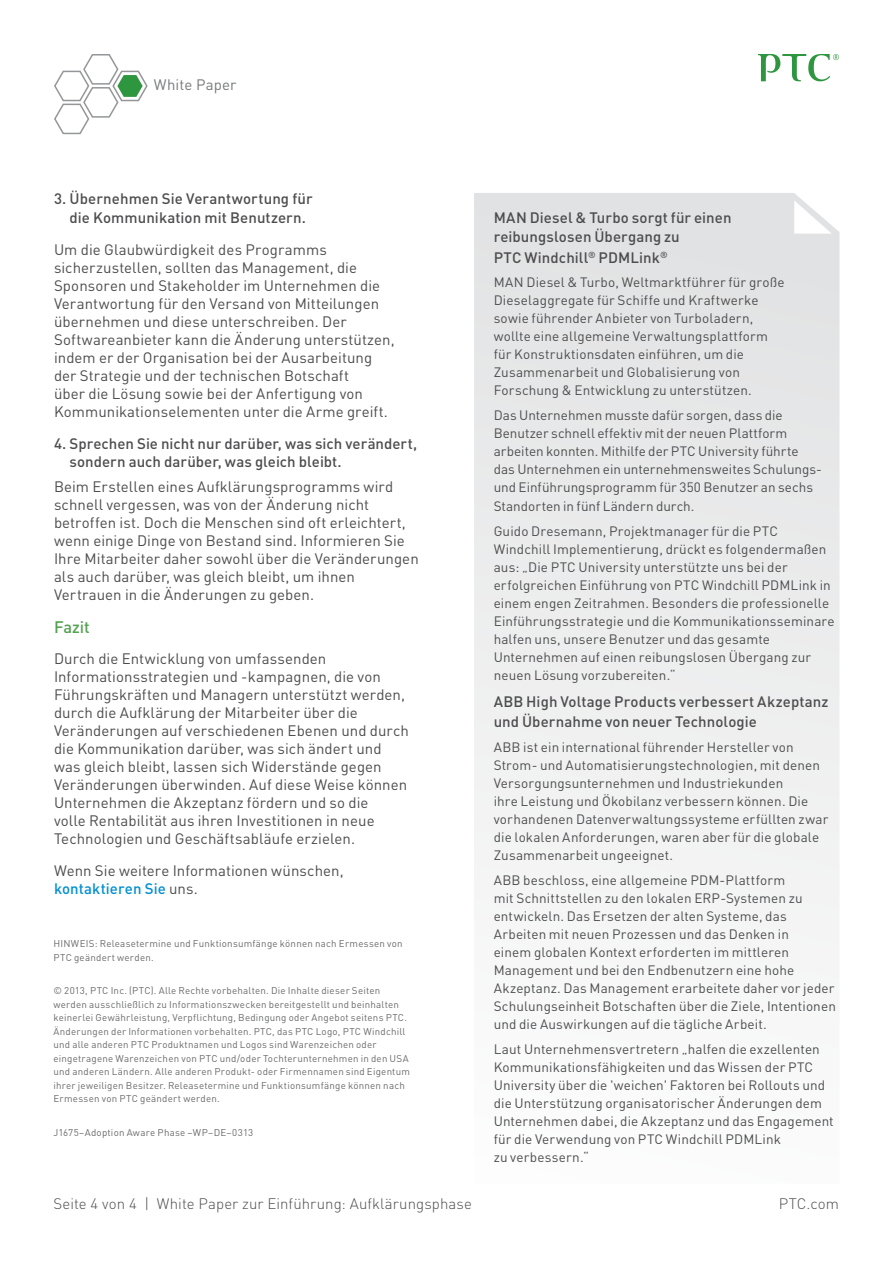
<style>
.page{position:relative;width:893px;height:1263px;background:#fff}
.page>*{position:absolute;margin:0;border:0;box-sizing:border-box;transform-origin:0 0}
.t1{font:500 16.5px "DIN Pro";color:#54a151}
.t2{font:15px/18px "DIN Pro";letter-spacing:.005em;color:#4d4d4f}
.t3{font:500 15px/19.8px "DIN Pro";letter-spacing:.005em;color:#4d4d4f}
.t4{font:300 15px "DIN Pro";letter-spacing:.005em;color:#4d4d4f}
.t5{font:15px "DIN Pro";letter-spacing:.005em;color:#77797b}
.t6{font:13.5px/18px "DIN Pro";letter-spacing:.01em;color:#4d4d4f}
.t7{font:9.75px/13.5px "DIN Pro";letter-spacing:.025em;color:#696a6c}
.s1{font-weight:500;color:#008fd0}
</style>
<div class="page">
<svg style="left:758px;top:54px;width:81px;height:28px"></svg>
<svg style="left:54px;top:54px;width:94px;height:81px"></svg>
<svg style="left:474px;top:193px;width:365px;height:757px;fill:#ebecec"></svg>
<svg style="left:794px;top:200px;width:38px;height:34px"></svg>
<p class="t5" style="left:154px;top:73px;width:84px">White Paper</p>
<p class="t3" style="left:54px;top:188px;width:260px;line-height:18.8px;text-align:center">3. Übernehmen Sie Verantwortung für die Kommunikation mit Benutzern.</p>
<p class="t2" style="left:54px;top:239px;width:342px">Um die Glaubwürdigkeit des Programms sicherzustellen, sollten das Management, die Sponsoren und Stakeholder im Unternehmen die Verantwortung für den Versand von Mitteilungen übernehmen und diese unterschreiben. Der Softwareanbieter kann die Änderung unterstützen, indem er der Organisation bei der Ausarbeitung der Strategie und der technischen Botschaft<br>über die Lösung sowie bei der Anfertigung von Kommunikationselementen unter die Arme greift.</p>
<p class="t3" style="left:70px;top:433px;width:349px;line-height:18px;text-indent:-16px">4. Sprechen Sie nicht nur darüber, was sich verändert, sondern auch darüber, was gleich bleibt.</p>
<p class="t2" style="left:54px;top:476px;width:366px">Beim Erstellen eines Aufklärungsprogramms wird schnell vergessen, was von der Änderung nicht betroffen ist. Doch die Menschen sind oft erleichtert, wenn einige Dinge von Bestand sind. Informieren Sie Ihre Mitarbeiter daher sowohl über die Veränderungen als auch darüber, was gleich bleibt, um ihnen Vertrauen in die Änderungen zu geben.</p>
<p class="t1" style="left:54px;top:613px;width:37px">Fazit</p>
<p class="t2" style="left:54px;top:648px;width:356px">Durch die Entwicklung von umfassenden Informationsstrategien und -kampagnen, die von Führungskräften und Managern unterstützt werden, durch die Aufklärung der Mitarbeiter über die Veränderungen auf verschiedenen Ebenen und durch die Kommunikation darüber, was sich ändert und was gleich bleibt, lassen sich Widerstände gegen Veränderungen überwinden. Auf diese Weise können Unternehmen die Akzeptanz fördern und so die<br>volle Rentabilität aus ihren Investitionen in neue Technologien und Geschäftsabläufe erzielen.</p>
<p class="t2" style="left:54px;top:860px;width:291px">Wenn Sie weitere Informationen wünschen, <span class="s1">kontaktieren Sie</span> uns.</p>
<p class="t7" style="left:53px;top:936px;width:351px">HINWEIS: Releasetermine und Funktionsumfänge können nach Ermessen von<br>PTC geändert werden.</p>
<p class="t7" style="left:53px;top:983px;width:358px">© 2013, PTC Inc. (PTC). Alle Rechte vorbehalten. Die Inhalte dieser Seiten werden ausschließlich zu Informationszwecken bereitgestellt und beinhalten keinerlei Gewährleistung, Verpflichtung, Bedingung oder Angebot seitens PTC.<br>Änderungen der Informationen vorbehalten. PTC, das PTC Logo, PTC Windchill und alle anderen PTC Produktnamen und Logos sind Warenzeichen oder eingetragene Warenzeichen von PTC und/oder Tochterunternehmen in den USA und anderen Ländern. Alle anderen Produkt- oder Firmennamen sind Eigentum ihrer jeweiligen Besitzer. Releasetermine und Funktionsumfänge können nach Ermessen von PTC geändert werden.</p>
<p class="t7" style="left:53px;top:1125px;width:201px">J1675–Adoption Aware Phase –WP–DE–0313</p>
<p class="t3" style="left:494px;top:206px;width:239px">MAN Diesel &amp; Turbo sorgt für einen reibungslosen Übergang zu<br>PTC Windchill<sup>®</sup> PDMLink<sup>®</sup></p>
<p class="t6" style="left:494px;top:272px;width:292px">MAN Diesel &amp; Turbo, Weltmarktführer für große Dieselaggregate für Schiffe und Kraftwerke sowie führender Anbieter von Turboladern, wollte eine allgemeine Verwaltungsplattform für Konstruktionsdaten einführen, um die Zusammenarbeit und Globalisierung von Forschung &amp; Entwicklung zu unterstützen.</p>
<p class="t6" style="left:494px;top:405px;width:330px">Das Unternehmen musste dafür sorgen, dass die Benutzer schnell effektiv mit der neuen Plattform arbeiten konnten. Mithilfe der PTC University führte das Unternehmen ein unternehmensweites Schulungs&shy;und Einführungsprogramm für 350 Benutzer an sechs Standorten in fünf Ländern durch.</p>
<p class="t6" style="left:494px;top:520px;width:342px">Guido Dresemann, Projektmanager für die PTC Windchill Implementierung, drückt es folgendermaßen aus: „Die PTC University unterstützte uns bei der erfolgreichen Einführung von PTC Windchill PDMLink in einem engen Zeitrahmen. Besonders die professionelle Einführungsstrategie und die Kommunikationsseminare halfen uns, unsere Benutzer und das gesamte Unternehmen auf einen reibungslosen Übergang zur neuen Lösung vorzubereiten.“</p>
<p class="t3" style="left:494px;top:689px;width:336px;line-height:20.2px">ABB High Voltage Products verbessert Akzeptanz und Übernahme von neuer Technologie</p>
<p class="t6" style="left:494px;top:736px;width:336px">ABB ist ein international führender Hersteller von Strom- und Automatisierungstechnologien, mit denen Versorgungsunternehmen und Industriekunden<br>ihre Leistung und Ökobilanz verbessern können. Die vorhandenen Datenverwaltungssysteme erfüllten zwar die lokalen Anforderungen, waren aber für die globale Zusammenarbeit ungeeignet.</p>
<p class="t6" style="left:494px;top:870px;width:344px">ABB beschloss, eine allgemeine PDM-Plattform<br>mit Schnittstellen zu den lokalen ERP-Systemen zu entwickeln. Das Ersetzen der alten Systeme, das Arbeiten mit neuen Prozessen und das Denken in<br>einem globalen Kontext erforderten im mittleren Management und bei den Endbenutzern eine hohe Akzeptanz. Das Management erarbeitete daher vor jeder Schulungseinheit Botschaften über die Ziele, Intentionen und die Auswirkungen auf die tägliche Arbeit.</p>
<p class="t6" style="left:494px;top:1039px;width:342px">Laut Unternehmensvertretern „halfen die exzellenten Kommunikationsfähigkeiten und das Wissen der PTC University über die 'weichen' Faktoren bei Rollouts und die Unterstützung organisatorischer Änderungen dem Unternehmen dabei, die Akzeptanz und das Engagement für die Verwendung von PTC Windchill PDMLink<br>zu verbessern.“</p>
<p class="t4" style="left:53px;top:1192px;width:420px">Seite 4 von 4 | White Paper zur Einführung: Aufklärungsphase</p>
<p class="t4" style="left:779px;top:1192px;width:62px">PTC.com</p>
</div>
